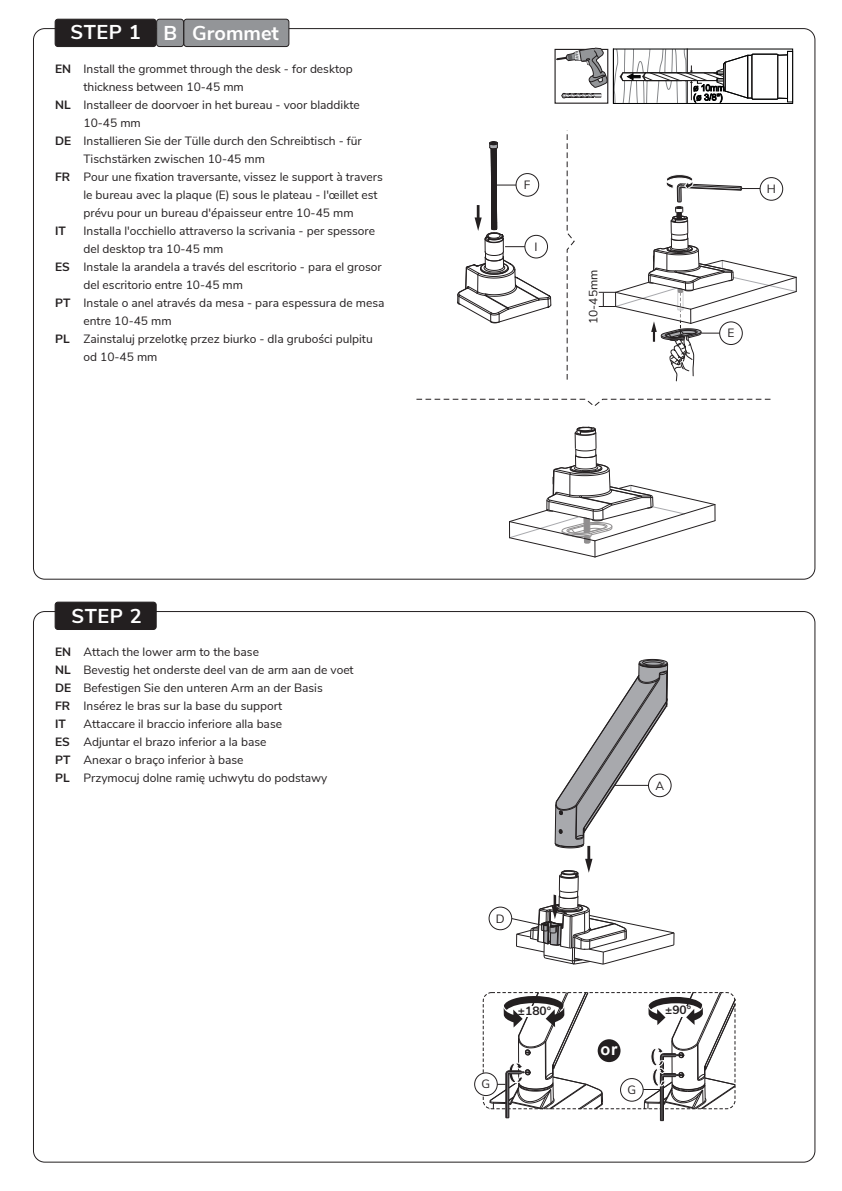
<style>
.page{position:relative;width:842px;height:1191px;background:#fff}
.page>*{position:absolute;margin:0;border:0;box-sizing:border-box;transform-origin:0 0}
.t1{font:700 20px "Nunito Sans";letter-spacing:.01em;color:#fff}
.t2{font:700 16.2px "Arial";color:#fff}
.t3{font:12px/18px "Nunito Sans";color:#231f20}
.t4{font:700 12px/18px "Nunito Sans";color:#231f20}
</style>
<div class="page">
<svg style="left:416px;top:399px;width:355px;height:7px"></svg>
<svg style="left:567px;top:130px;width:8px;height:250px"></svg>
<svg style="left:599px;top:174px;width:198px;height:207px"></svg>
<svg style="left:554px;top:49px;width:2px;height:55px"></svg>
<svg style="left:556px;top:48px;width:238px;height:56px"></svg>
<svg style="left:511px;top:659px;width:164px;height:306px"></svg>
<div style="left:598px;top:1039px;width:22px;height:23px;background:#231f20;border-radius:50%"></div>
<svg style="left:489px;top:992px;width:114px;height:126px"></svg>
<svg style="left:642px;top:992px;width:94px;height:129px"></svg>
<svg style="left:457px;top:141px;width:94px;height:183px"></svg>
<svg style="left:509px;top:426px;width:207px;height:132px"></svg>
<div style="left:55px;top:602px;width:101px;height:27px;background:#231f20;border-radius:3px"></div>
<div style="left:55px;top:601px;width:102px;height:29px;border:1px solid #231f20;border-radius:3px"></div>
<div style="left:516px;top:174px;width:23px;height:22px;background:#fff;border-radius:50%"></div>
<div style="left:516px;top:173px;width:23px;height:23px;border:1px solid #231f20;border-radius:50%"></div>
<div style="left:525px;top:235px;width:22px;height:23px;background:#fff;border-radius:50%"></div>
<div style="left:525px;top:235px;width:23px;height:23px;border:1px solid #231f20;border-radius:50%"></div>
<div style="left:760px;top:178px;width:23px;height:22px;background:#fff;border-radius:50%"></div>
<div style="left:760px;top:177px;width:23px;height:23px;border:1px solid #231f20;border-radius:50%"></div>
<div style="left:720px;top:322px;width:22px;height:22px;background:#fff;border-radius:50%"></div>
<div style="left:719px;top:321px;width:24px;height:24px;border:1px solid #231f20;border-radius:50%"></div>
<div style="left:648px;top:774px;width:23px;height:22px;background:#fff;border-radius:50%"></div>
<div style="left:648px;top:773px;width:23px;height:24px;border:1px solid #231f20;border-radius:50%"></div>
<div style="left:489px;top:906px;width:23px;height:24px;border:1px solid #231f20;border-radius:50%"></div>
<div style="left:475px;top:1073px;width:22px;height:22px;background:#fff;border-radius:50%"></div>
<div style="left:474px;top:1072px;width:24px;height:23px;border:1px solid #231f20;border-radius:50%"></div>
<div style="left:620px;top:1078px;width:23px;height:23px;border:1px solid #231f20;border-radius:50%"></div>
<div style="left:55px;top:19px;width:101px;height:28px;background:#231f20;border-radius:3px"></div>
<div style="left:55px;top:19px;width:102px;height:28px;border:1px solid #231f20;border-radius:3px"></div>
<div style="left:157px;top:19px;width:27px;height:28px;background:#939598;border-radius:3px"></div>
<div style="left:156px;top:19px;width:28px;height:28px;border:1px solid #231f20;border-radius:3px"></div>
<div style="left:184px;top:19px;width:105px;height:28px;background:#939598;border-radius:3px"></div>
<div style="left:183px;top:19px;width:106px;height:28px;border:1px solid #231f20;border-radius:3px"></div>
<h1 class="t1" style="left:71px;top:18px;width:210px">STEP 1 B Grommet</h1>
<p class="t4" style="left:55px;top:59px;width:18px">EN</p>
<p class="t4" style="left:55px;top:95px;width:17px">NL</p>
<p class="t4" style="left:55px;top:131px;width:18px">DE</p>
<p class="t4" style="left:55px;top:167px;width:17px">FR</p>
<p class="t4" style="left:55px;top:221px;width:12px">IT</p>
<p class="t4" style="left:55px;top:257px;width:16px">ES</p>
<p class="t4" style="left:55px;top:293px;width:17px">PT</p>
<p class="t4" style="left:55px;top:329px;width:16px">PL</p>
<p class="t3" style="left:83px;top:59px;width:303px">Install the grommet through the desk - for desktop thickness between 10-45 mm<br>Installeer de doorvoer in het bureau - voor bladdikte 10-45 mm<br>Installieren Sie der Tülle durch den Schreibtisch - für Tischstärken zwischen 10-45 mm<br>Pour une fixation traversante, vissez le support à travers le bureau avec la plaque (E) sous le plateau - l'œillet est prévu pour un bureau d'épaisseur entre 10-45 mm Installa l'occhiello attraverso la scrivania - per spessore del desktop tra 10-45 mm<br>Instale la arandela a través del escritorio - para el grosor del escritorio entre 10-45 mm<br>Instale o anel através da mesa - para espessura de mesa entre 10-45 mm<br>Zainstaluj przelotkę przez biurko - dla grubości pulpitu od 10-45 mm</p>
<p class="t3" style="left:524px;top:175px;width:8px">F</p>
<p class="t3" style="left:535px;top:237px;width:5px">I</p>
<p class="t3" style="left:583px;top:324px;width:56px;rotate:-90deg">10-45mm</p>
<p class="t3" style="left:767px;top:179px;width:11px">H</p>
<p class="t3" style="left:727px;top:323px;width:8px">E</p>
<h1 class="t1" style="left:72px;top:601px;width:72px">STEP 2</h1>
<p class="t4" style="left:55px;top:642px;width:18px">EN<br>NL<br>DE<br>FR<br>IT<br>ES<br>PT<br>PL</p>
<p class="t3" style="left:83px;top:642px;width:272px">Attach the lower arm to the base<br>Bevestig het onderste deel van de arm aan de voet Befestigen Sie den unteren Arm an der Basis Insérez le bras sur la base du support<br>Attaccare il braccio inferiore alla base<br>Adjuntar el brazo inferior a la base<br>Anexar o braço inferior à base<br>Przymocuj dolne ramię uchwytu do podstawy</p>
<p class="t3" style="left:655px;top:775px;width:10px">A</p>
<p class="t3" style="left:496px;top:908px;width:10px">D</p>
<p class="t3" style="left:482px;top:1074px;width:10px">G</p>
<p class="t4" style="left:518px;top:1001px;width:35px">±180°</p>
<p class="t4" style="left:665px;top:1000px;width:27px">±90°</p>
<h2 class="t2" style="left:600px;top:1038px;width:19px">or</h2>
<p class="t3" style="left:627px;top:1080px;width:10px">G</p>
</div>
